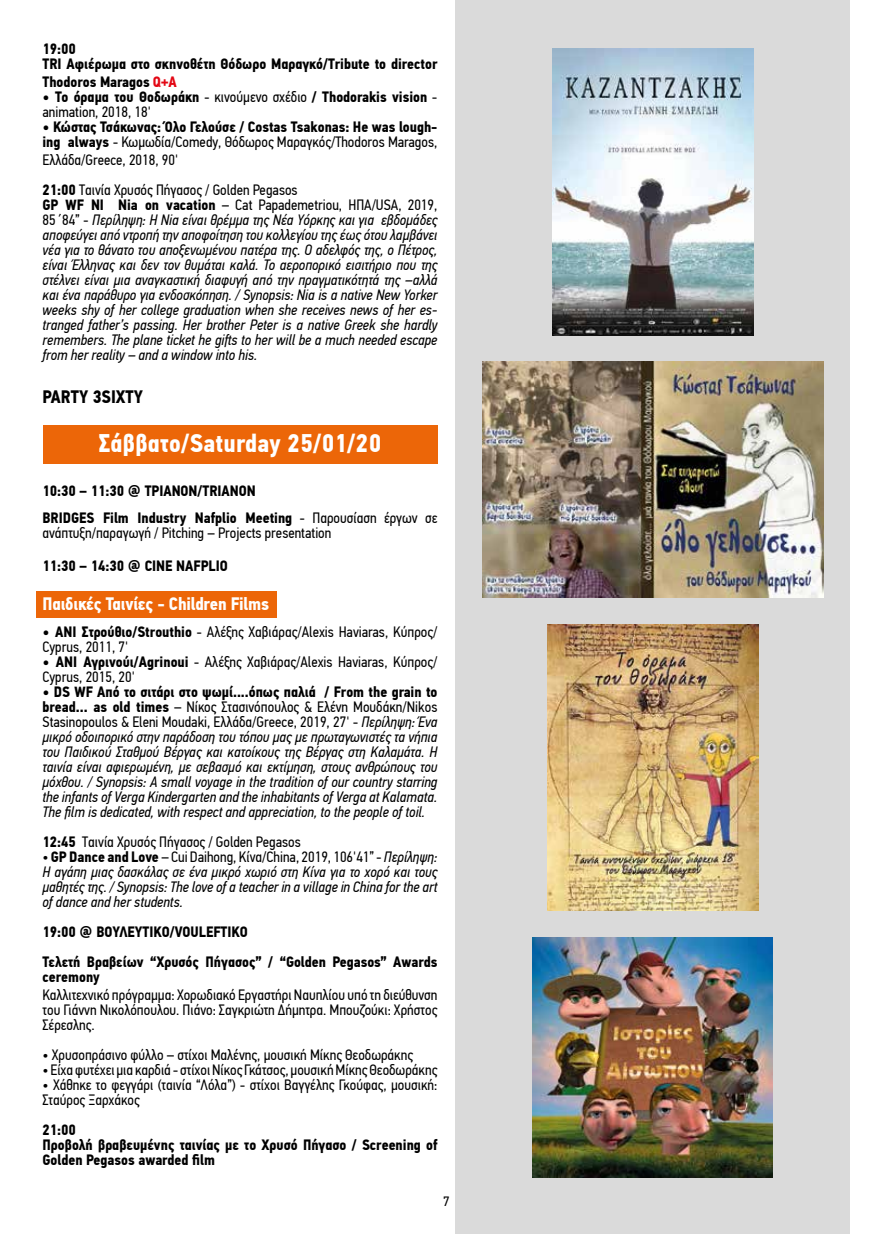
<style>
.page{position:relative;width:893px;height:1234px;background:#fff}
.page>*{position:absolute;margin:0;border:0;box-sizing:border-box;transform-origin:0 0}
.t1{font:700 25.5px "PF Din Text Cond Pro";letter-spacing:.01em;color:#fff}
.t2{font:700 18px "PF Din Text Cond Pro";letter-spacing:-.01em;color:#fff}
.t3{font:700 18px "PF Din Text Cond Pro";color:#000}
.t4{font:italic 15px/15px "PF Din Text Cond Pro";color:#000;text-align:justify}
.t5{font:15px/15px "PF Din Text Cond Pro";color:#000}
.t6{font:700 15px/15px "PF Din Text Cond Pro";color:#000}
.t7{font:13.5px "PF Din Text Cond Pro";color:#000;scale:1.11 1}
.s1{color:#e30613}
.s2{font-weight:400}
.s3{font-weight:700}
.s4{font-weight:700;font-style:normal}
.s5{font-style:normal}
</style>
<div class="page">
<div style="left:36px;top:591px;width:240px;height:27px;background:#ec6608"></div>
<div style="left:43px;top:425px;width:394px;height:38px;background:#ec6608"></div>
<div style="left:455px;top:0;width:395px;height:1233px;background:#dadada"></div>
<img style="left:553px;top:49px;width:200px;height:286px">
<img style="left:483px;top:361px;width:340px;height:236px">
<img style="left:548px;top:624px;width:210px;height:286px">
<img style="left:533px;top:937px;width:240px;height:240px">
<p class="t6" style="left:43px;top:41px;width:396px">19:00<br>ΤRI Αφιέρωμα στο σκηνοθέτη Θόδωρο Μαραγκό/Tribute to director</p>
<p class="t6" style="left:43px;top:74px;width:136px">Thodoros Maragos <span class="s1">Q+A</span></p>
<p class="t6" style="left:43px;top:89px;width:396px">• To όραμα του Θοδωράκη <span class="s2">- κινούμενο σχέδιο</span> / Thodorakis vision <span class="s2">- animation, 2018, 18'</span></p>
<p class="t6" style="left:43px;top:119px;width:396px">• Κώστας Τσάκωνας: Όλο Γελούσε / Costas Tsakonas: He was lough&shy;ing always <span class="s2">- Κωμωδία/Comedy, Θόδωρος Μαραγκός/Thodoros Maragos,</span></p>
<p class="t5" style="left:43px;top:145px;width:257px;line-height:30px">Ελλάδα/Greece, 2018, 90'<br><span class="s3">21:00</span> Tαινία Χρυσός Πήγασος / Golden Pegasos</p>
<p class="t4" style="left:43px;top:197px;width:396px"><span class="s4">GP WF NI Nia on vacation</span> <span class="s5">– Cat Papademetriou, ΗΠΑ/USA, 2019, 85΄84” -</span> Περίληψη: Η Nia είναι θρέμμα της Νέα Υόρκης και για εβδομάδες αποφεύγει από ντροπή την αποφοίτηση του κολλεγίου της έως ότου λαμβάνει νέα για το θάνατο του αποξενωμένου πατέρα της. Ο αδελφός της, ο Πέτρος, είναι Έλληνας και δεν τον θυμάται καλά. Το αεροπορικό εισιτήριο που της στέλνει είναι μια αναγκαστική διαφυγή από την πραγματικότητά της –αλλά και ένα παράθυρο για ενδοσκόπηση. / Synopsis: Nia is a native New Yorker weeks shy of her college graduation when she receives news of her es&shy;tranged father’s passing. Her brother Peter is a native Greek she hardly remembers. The plane ticket he gifts to her will be a much needed escape from her reality – and a window into his.</p>
<p class="t3" style="left:43px;top:385px;width:102px">PARTY 3SIXTY</p>
<h1 class="t1" style="left:99px;top:427px;width:284px">Σάββατο/Saturday 25/01/20</h1>
<p class="t6" style="left:43px;top:477px;width:396px;line-height:27px">10:30 – 11:30 @ ΤΡΙΑΝΟΝ/TRIANON<br>BRIDGES Film Industry Nafplio Meeting <span class="s2">- Παρουσίαση έργων σε</span></p>
<p class="t5" style="left:43px;top:525px;width:290px">ανάπτυξη/παραγωγή / Pitching – Projects presentation</p>
<p class="t6" style="left:43px;top:558px;width:187px">11:30 – 14:30 @ CINE NAFPLIO</p>
<p class="t2" style="left:43px;top:592px;width:228px">Παιδικές Ταινίες - Children Films</p>
<p class="t5" style="left:43px;top:624px;width:396px"><span class="s3">• ANI Στρούθιο/Strouthio</span> - Αλέξης Χαβιάρας/Αlexis Haviaras, Κύπρος/<br>Cyprus, 2011, 7'</p>
<p class="t5" style="left:43px;top:654px;width:396px"><span class="s3">• ΑΝΙ Αγρινούι/Agrinoui</span> - Αλέξης Χαβιάρας/Αlexis Haviaras, Κύπρος/<br>Cyprus, 2015, 20'</p>
<p class="t4" style="left:43px;top:684px;width:396px"><span class="s4">• DS WF Από το σιτάρι στο ψωμί....όπως παλιά / From the grain to bread... as old times</span> <span class="s5">– Νίκος Στασινόπουλος &amp; Ελένη Μουδάκη/Nikos Stasinopoulos &amp; Eleni Moudaki, Ελλάδα/Greece, 2019, 27' -</span> Περίληψη: Ένα μικρό οδοιπορικό στην παράδοση του τόπου μας με πρωταγωνιστές τα νήπια του Παιδικού Σταθμού Βέργας και κατοίκους της Βέργας στη Καλαμάτα. H ταινία είναι αφιερωμένη, με σεβασμό και εκτίμηση, στους ανθρώπους του μόχθου. / Synopsis: A small voyage in the tradition of our country starring the infants of Verga Kindergarten and the inhabitants of Verga at Kalamata.<br>The film is dedicated, with respect and appreciation, to the people of toil.</p>
<p class="t5" style="left:43px;top:834px;width:260px"><span class="s3">12:45</span> Tαινία Χρυσός Πήγασος / Golden Pegasos</p>
<p class="t4" style="left:43px;top:849px;width:396px"><span class="s5">•</span> <span class="s4">GP Dance and Love</span> <span class="s5">– Cui Daihong, Κίνα/China, 2019, 106'41” -</span> Περίληψη:<br>H αγάπη μιας δασκάλας σε ένα μικρό χωριό στη Κίνα για το χορό και τους μαθητές της. / Synopsis: The love of a teacher in a village in China for the art of dance and her students.</p>
<p class="t6" style="left:43px;top:916px;width:396px;line-height:30px">19:00 @ ΒΟΥΛΕΥΤΙΚΟ/VOULEFTIKO<br>Τελετή Βραβείων “Χρυσός Πήγασος” / “Golden Pegasos” Awards</p>
<p class="t6" style="left:43px;top:969px;width:59px">ceremony</p>
<p class="t5" style="left:43px;top:987px;width:396px;text-align:justify">Καλλιτεχνικό πρόγραμμα: Χορωδιακό Εργαστήρι Ναυπλίου υπό τη διεύθυνση του Γιάννη Νικολόπουλου. Πιάνο: Σαγκριώτη Δήμητρα. Μπουζούκι: Χρήστος Σέρεσλης.</p>
<p class="t5" style="left:43px;top:1047px;width:372px">• Χρυσοπράσινο φύλλο – στίχοι Μαλένης, μουσική Μίκης Θεοδωράκης</p>
<p class="t5" style="left:43px;top:1062px;width:396px">• Είχα φυτέχει μια καρδιά - στίχοι Νίκος Γκάτσος, μουσική Μίκης Θεοδωράκης</p>
<p class="t5" style="left:43px;top:1077px;width:396px">• Χάθηκε το φεγγάρι (ταινία “Λόλα”) - στίχοι Βαγγέλης Γκούφας, μουσική:<br>Σταύρος Ξαρχάκος</p>
<p class="t6" style="left:43px;top:1122px;width:396px">21:00<br>Προβολή βραβευμένης ταινίας με το Χρυσό Πήγασο / Screening of<br>Golden Pegasos awarded film</p>
<p class="t7" style="left:443px;top:1192px;width:7px">7</p>
</div>
